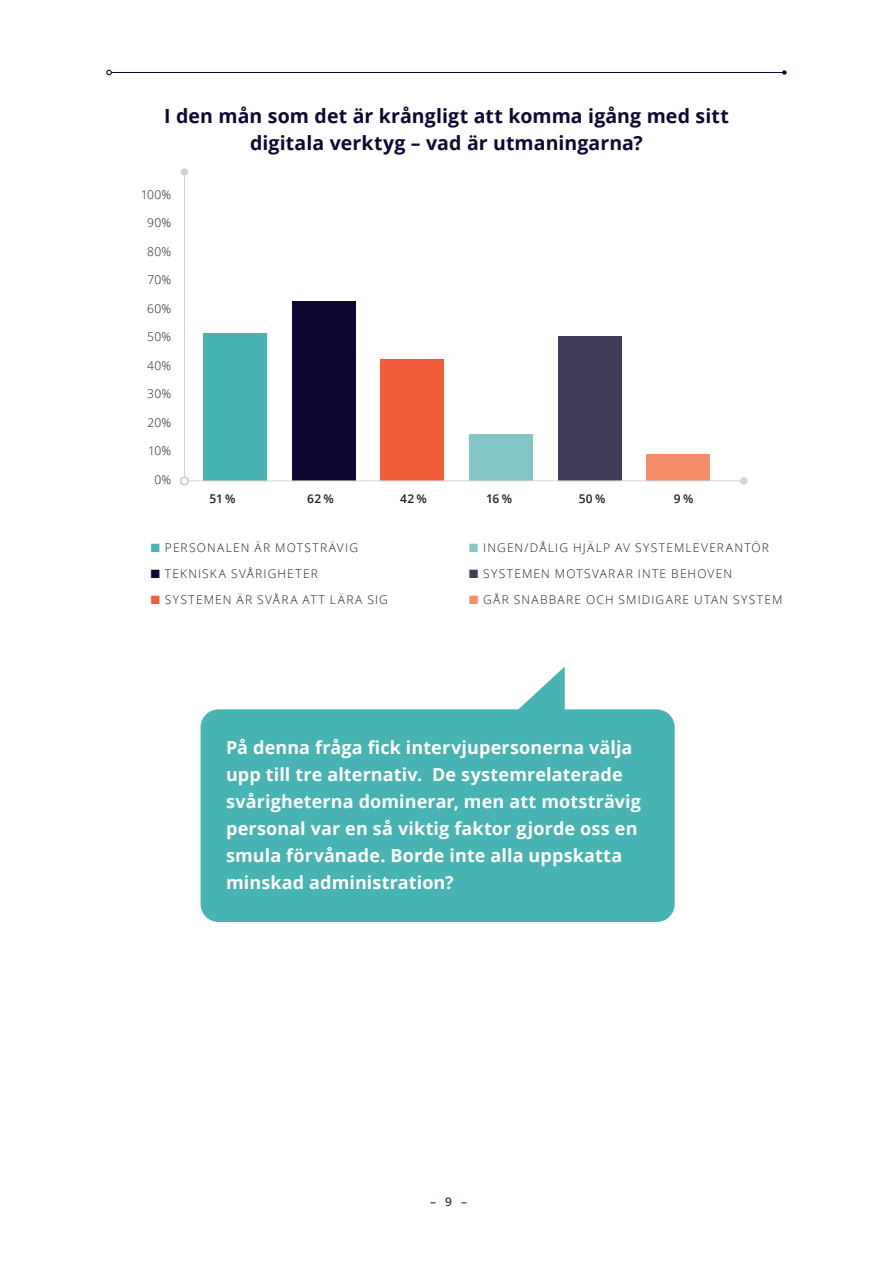
<style>
.page{position:relative;width:893px;height:1263px;background:#fff}
.page>*{position:absolute;margin:0;border:0;box-sizing:border-box;transform-origin:0 0}
.t1{font:700 19.5px/27px "Open Sans";letter-spacing:.005em;color:#0c0633;text-align:center}
.t2{font:700 18px/27px "Open Sans";letter-spacing:.005em;color:#fff}
.t3{font:300 12px "Open Sans";letter-spacing:.1em;color:#231f20}
.t4{font:600 12px "Open Sans";letter-spacing:.02em;color:#231f20}
.t5{font:600 12px "Open Sans";color:#1f3461}
.s1{color:#47b3b2}
.s2{color:#0c0633}
.s3{color:#f15c3a}
.s4{color:#84c6c6}
.s5{color:#423b5a}
.s6{color:#f58d6b}
</style>
<div class="page">
<div style="left:203px;top:333px;width:64px;height:147px;background:#47b3b2"></div>
<div style="left:292px;top:301px;width:64px;height:179px;background:#0c0633"></div>
<div style="left:380px;top:359px;width:64px;height:121px;background:#f15c3a"></div>
<div style="left:469px;top:434px;width:64px;height:46px;background:#84c6c6"></div>
<div style="left:558px;top:336px;width:64px;height:144px;background:#423b5a"></div>
<div style="left:646px;top:454px;width:64px;height:26px;background:#f58d6b"></div>
<div style="left:201px;top:709px;width:474px;height:213px;background:#47b3b2;border-radius:18px"></div>
<svg style="left:506px;top:666px;width:59px;height:44px"></svg>
<hr style="left:111px;top:72px;width:673px;height:1px;background:#0c0633">
<svg style="left:106px;top:70px;width:6px;height:5px"></svg>
<svg style="left:782px;top:70px;width:5px;height:5px"></svg>
<hr style="left:188px;top:481px;width:556px;height:1px;background:#d1d2d4">
<div style="left:180px;top:476px;width:9px;height:10px;border:2px solid #d1d2d4;border-radius:50%"></div>
<div style="left:740px;top:477px;width:7px;height:8px;background:#d1d2d4;border-radius:50%"></div>
<hr style="left:184px;top:172px;width:1px;height:306px;background:#d1d2d4">
<div style="left:181px;top:168px;width:7px;height:8px;background:#d1d2d4;border-radius:50%"></div>
<p class="t1" style="left:164px;top:102px;width:566px">I den mån som det är krångligt att komma igång med sitt digitala verktyg – vad är utmaningarna?</p>
<p class="t3" style="left:141px;top:186px;width:32px">100%</p>
<p class="t3" style="left:147px;top:215px;width:26px">90%</p>
<p class="t3" style="left:147px;top:243px;width:25px">80%</p>
<p class="t3" style="left:148px;top:272px;width:25px">70%</p>
<p class="t3" style="left:147px;top:300px;width:25px">60%</p>
<p class="t3" style="left:147px;top:329px;width:25px">50%</p>
<p class="t3" style="left:147px;top:357px;width:26px">40%</p>
<p class="t3" style="left:147px;top:386px;width:25px">30%</p>
<p class="t3" style="left:148px;top:414px;width:25px">20%</p>
<p class="t3" style="left:148px;top:443px;width:25px">10%</p>
<p class="t3" style="left:154px;top:471px;width:18px">0%</p>
<p class="t4" style="left:210px;top:491px;width:28px">51 %</p>
<p class="t4" style="left:307px;top:491px;width:28px">62%</p>
<p class="t4" style="left:400px;top:491px;width:28px">42%</p>
<p class="t4" style="left:486px;top:491px;width:28px">16%</p>
<p class="t4" style="left:579px;top:491px;width:28px">50%</p>
<p class="t4" style="left:674px;top:491px;width:21px">9%</p>
<p class="t3" style="left:151px;top:539px;width:209px"><span class="s1">■</span> PERSONALEN ÄR MOTSTRÄVIG</p>
<p class="t3" style="left:151px;top:565px;width:169px"><span class="s2">■</span> TEKNISKA SVÅRIGHETER</p>
<p class="t3" style="left:151px;top:592px;width:239px"><span class="s3">■</span> SYSTEMEN ÄR SVÅRA ATT LÄRA SIG</p>
<p class="t3" style="left:469px;top:539px;width:301px"><span class="s4">■</span> INGEN/DÅLIG HJÄLP AV SYSTEMLEVERANTÖR</p>
<p class="t3" style="left:469px;top:565px;width:265px"><span class="s5">■</span> SYSTEMEN MOTSVARAR INTE BEHOVEN</p>
<p class="t3" style="left:469px;top:592px;width:315px"><span class="s6">■</span> GÅR SNABBARE OCH SMIDIGARE UTAN SYSTEM</p>
<p class="t2" style="left:226px;top:734px;width:417px">På denna fråga fick intervjupersonerna välja upp till tre alternativ. De systemrelaterade svårigheterna dominerar, men att motsträvig personal var en så viktig faktor gjorde oss en smula förvånade. Borde inte alla uppskatta minskad administration?</p>
<p class="t5" style="left:430px;top:1194px;width:39px">– 9 –</p>
</div>
